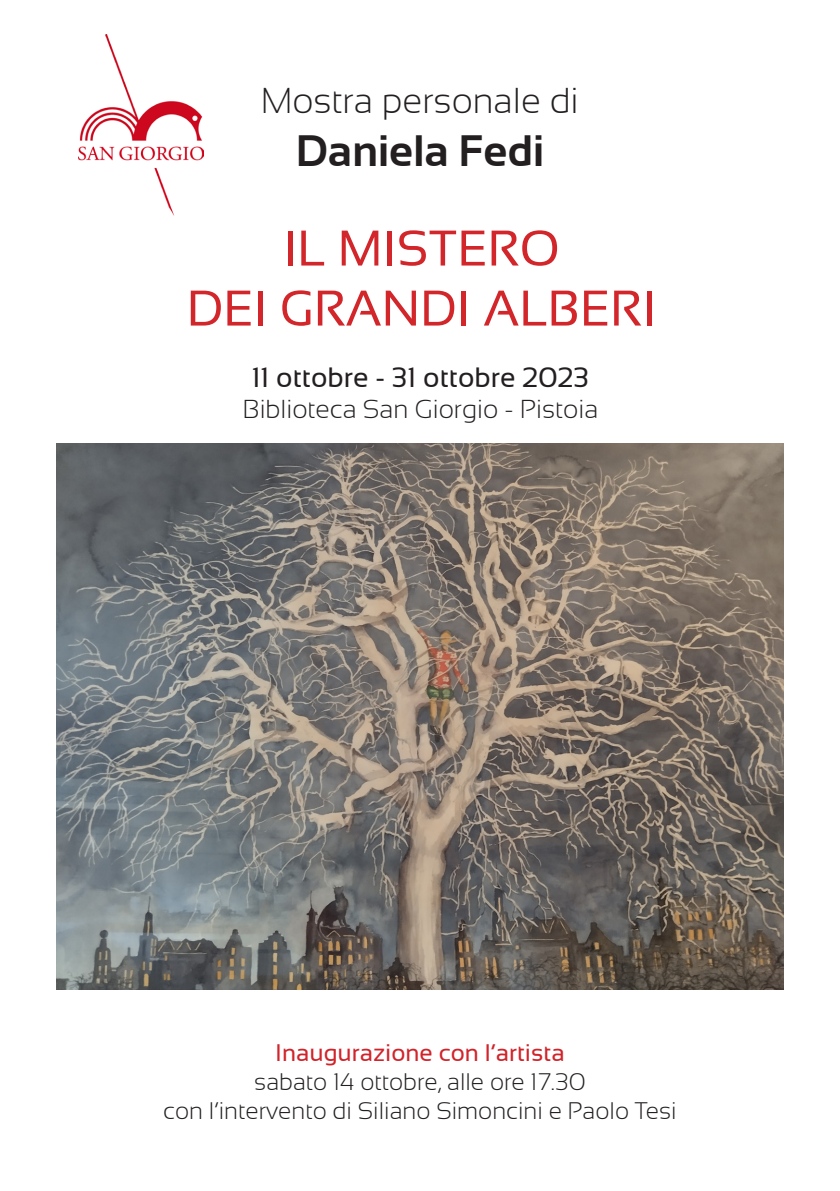
<style>
.page{position:relative;width:840px;height:1191px;background:#fff}
.page>*{position:absolute;margin:0;border:0;box-sizing:border-box;transform-origin:0 0}
.t1{font:50px "Sansation";color:#d2262b}
.t2{font:700 44px "Sansation";color:#231f20}
.t3{font:300 36px "Sansation";color:#231f20}
.t4{font:28px "Sansation";color:#231f20}
.t5{font:300 26px "Sansation";color:#231f20}
.t6{font:300 24px "Sansation";color:#231f20}
.t7{font:24px "Sansation";color:#d1232a}
</style>
<div class="page">
<img style="left:57px;top:443px;width:725px;height:546px">
<img style="left:79px;top:34px;width:124px;height:182px">
<p class="t3" style="left:261px;top:80px;width:319px">Mostra personale di</p>
<p class="t2" style="left:295px;top:126px;width:250px">Daniela Fedi</p>
<p class="t1" style="left:283px;top:220px;width:278px">IL MISTERO</p>
<p class="t1" style="left:186px;top:280px;width:471px">DEI GRANDI ALBERI</p>
<p class="t4" style="left:252px;top:362px;width:339px">11 ottobre - 31 ottobre 2023</p>
<p class="t5" style="left:243px;top:395px;width:357px">Biblioteca San Giorgio - Pistoia</p>
<p class="t7" style="left:275px;top:1039px;width:291px">Inaugurazione con l’artista</p>
<p class="t6" style="left:254px;top:1068px;width:333px">sabato 14 ottobre, alle ore 17.30</p>
<p class="t6" style="left:163px;top:1097px;width:514px">con l’intervento di Siliano Simoncini e Paolo Tesi</p>
</div>
